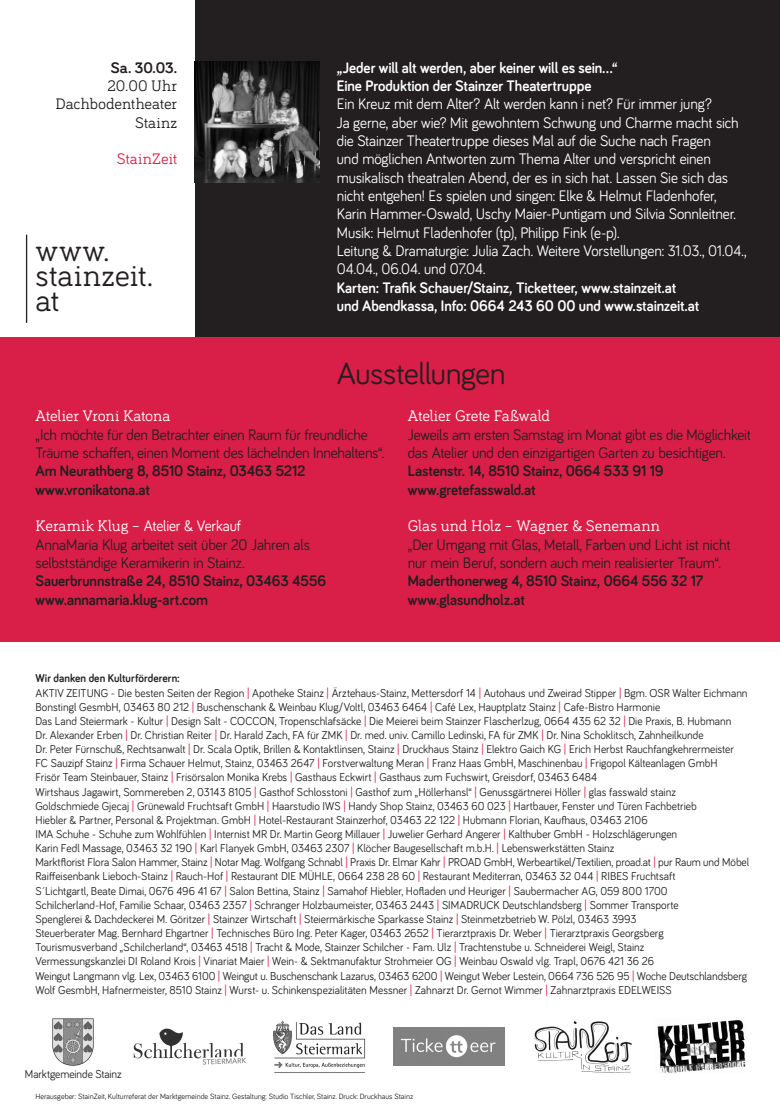
<style>
.page{position:relative;width:780px;height:1117px;background:#fff}
.page>*{position:absolute;margin:0;border:0;box-sizing:border-box;transform-origin:0 0}
.t1{font:31.38px/25.1px "Bariol Serif";color:#231f20}
.t2{font:31.38px "Bariol";letter-spacing:-.015em;color:#231f20}
.t3{font:15.75px/18.4px "Bariol";letter-spacing:-.01em;color:#fff;scale:.95 1}
.t4{font:15.75px/18.4px "Bariol";letter-spacing:-.01em;color:#231f20;scale:.95 1}
.t5{font:700 15.75px/18.4px "Bariol";letter-spacing:-.005em;color:#231f20;scale:.95 1}
.t6{font:700 15.75px/18.4px "Bariol";letter-spacing:-.005em;color:#fff;scale:.95 1}
.t7{font:15.75px "Bariol Serif";letter-spacing:-.005em;color:#fff}
.t8{font:15.75px/18.4px "Bariol Serif";color:#231f20;text-align:right}
.t9{font:700 15.75px "Bariol Serif";color:#231f20}
.t10{font:15.75px "Bariol Serif";color:#d91e47}
.t11{font:11.75px/14.1px "Bariol";color:#231f20;scale:.95 1}
.t12{font:7.88px "Bariol";color:#231f20}
.s1{font-family:"Bariol Serif";color:#fff}
.s2{color:#fff}
.s3{font-weight:700}
.s4{color:#d91e47}
</style>
<div class="page">
<div style="left:195px;top:0;width:585px;height:337px;background:#231f20"></div>
<img style="left:534px;top:1021px;width:98px;height:52px">
<img style="left:657px;top:1020px;width:89px;height:53px">
<img style="left:133px;top:1028px;width:113px;height:37px">
<img style="left:52px;top:1018px;width:42px;height:48px">
<img style="left:393px;top:1027px;width:111px;height:37px">
<div style="left:0;top:337px;width:780px;height:304px;background:#d91e47"></div>
<img style="left:195px;top:62px;width:124px;height:121px">
<hr style="left:26px;top:235px;width:1px;height:87px;background:#231f20">
<img style="left:273px;top:1021px;width:93px;height:52px">
<h2 class="t9" style="left:111px;top:56px;width:68px">Sa. 30.03.</h2>
<h2 class="t8" style="left:55px;top:75px;width:123px">20.00 Uhr<br>Dachbodentheater<br>Stainz</h2>
<h2 class="t10" style="left:117px;top:148px;width:62px">StainZeit</h2>
<h1 class="t1" style="left:35px;top:236px;width:119px">www. stainzeit. at</h1>
<h2 class="t6" style="left:337px;top:57px;width:297px">„Jeder will alt werden, aber keiner will es sein…“<br>Eine Produktion der Stainzer Theatertruppe</h2>
<p class="t3" style="left:337px;top:94px;width:432px">Ein Kreuz mit dem Alter? Alt werden kann i net? Für immer jung?<br>Ja gerne, aber wie? Mit gewohntem Schwung und Charme macht sich die Stainzer Theatertruppe dieses Mal auf die Suche nach Fragen<br>und möglichen Antworten zum Thema Alter und verspricht einen musikalisch theatralen Abend, der es in sich hat. Lassen Sie sich das nicht entgehen! Es spielen und singen: Elke &amp; Helmut Fladenhofer, Karin Hammer-Oswald, Uschy Maier-Puntigam und Silvia Sonnleitner.<br>Musik: Helmut Fladenhofer (tp), Philipp Fink (e-p).<br>Leitung &amp; Dramaturgie: Julia Zach. Weitere Vorstellungen: 31.03., 01.04., 04.04., 06.04. und 07.04.</p>
<h2 class="t6" style="left:337px;top:277px;width:383px">Karten: Trafik Schauer/Stainz, Ticketteer, www.stainzeit.at und Abendkassa, Info: 0664 243 60 00 und www.stainzeit.at</h2>
<h1 class="t2" style="left:337px;top:352px;width:170px">Ausstellungen</h1>
<h2 class="t7" style="left:35px;top:405px;width:136px">Atelier Vroni Katona</h2>
<h2 class="t4" style="left:35px;top:424px;width:369px">„Ich möchte für den Betrachter einen Raum für freundliche<br>Träume schaffen, einen Moment des lächelnden Innehaltens“.</h2>
<h2 class="t5" style="left:35px;top:461px;width:286px">Am Neurathberg 8, 8510 Stainz, 03463 5212 www.vronikatona.at</h2>
<h2 class="t4" style="left:35px;top:516px;width:290px"><span class="s1">Keramik Klug –</span> <span class="s2">Atelier &amp; Verkauf<br></span>AnnaMaria Klug arbeitet seit über 20 Jahren als selbstständige Keramikerin in Stainz.</h2>
<h2 class="t5" style="left:35px;top:571px;width:307px">Sauerbrunnstraße 24, 8510 Stainz, 03463 4556 www.annamaria.klug-art.com</h2>
<h2 class="t7" style="left:407px;top:405px;width:144px">Atelier Grete Faßwald</h2>
<h2 class="t4" style="left:407px;top:424px;width:363px">Jeweils am ersten Samstag im Monat gibt es die Möglichkeit das Atelier und den einzigartigen Garten zu besichtigen.</h2>
<h2 class="t5" style="left:407px;top:461px;width:271px">Lastenstr. 14, 8510 Stainz, 0664 533 91 19 www.gretefasswald.at</h2>
<h2 class="t7" style="left:407px;top:515px;width:254px">Glas und Holz – Wagner &amp; Senemann</h2>
<h2 class="t4" style="left:407px;top:534px;width:341px">„Der Umgang mit Glas, Metall, Farben und Licht ist nicht nur mein Beruf, sondern auch mein realisierter Traum“.</h2>
<h2 class="t5" style="left:407px;top:571px;width:313px">Maderthonerweg 4, 8510 Stainz, 0664 556 32 17 www.glasundholz.at</h2>
<p class="t11" style="left:35px;top:670px;width:752px"><span class="s3">Wir danken den Kulturförderern:<br></span>AKTIV ZEITUNG - Die besten Seiten der Region <span class="s4">|</span> Apotheke Stainz <span class="s4">|</span> Ärztehaus-Stainz, Mettersdorf 14 <span class="s4">|</span> Autohaus und Zweirad Stipper <span class="s4">|</span> Bgm. OSR Walter Eichmann Bonstingl GesmbH, 03463 80 212 <span class="s4">|</span> Buschenschank &amp; Weinbau Klug/Voltl, 03463 6464 <span class="s4">|</span> Café Lex, Hauptplatz Stainz <span class="s4">|</span> Cafe-Bistro Harmonie<br>Das Land Steiermark - Kultur <span class="s4">|</span> Design Salt - COCCON, Tropenschlafsäcke <span class="s4">|</span> Die Meierei beim Stainzer Flascherlzug, 0664 435 62 32 <span class="s4">|</span> Die Praxis, B. Hubmann<br>Dr. Alexander Erben <span class="s4">|</span> Dr. Christian Reiter <span class="s4">|</span> Dr. Harald Zach, FA für ZMK <span class="s4">|</span> Dr. med. univ. Camillo Ledinski, FA für ZMK <span class="s4">|</span> Dr. Nina Schoklitsch, Zahnheilkunde<br>Dr. Peter Fürnschuß, Rechtsanwalt <span class="s4">|</span> Dr. Scala Optik, Brillen &amp; Kontaktlinsen, Stainz <span class="s4">|</span> Druckhaus Stainz <span class="s4">|</span> Elektro Gaich KG <span class="s4">|</span> Erich Herbst Rauchfangkehrermeister FC Sauzipf Stainz <span class="s4">|</span> Firma Schauer Helmut, Stainz, 03463 2647 <span class="s4">|</span> Forstverwaltung Meran <span class="s4">|</span> Franz Haas GmbH, Maschinenbau <span class="s4">|</span> Frigopol Kälteanlagen GmbH<br>Frisör Team Steinbauer, Stainz <span class="s4">|</span> Frisörsalon Monika Krebs <span class="s4">|</span> Gasthaus Eckwirt <span class="s4">|</span> Gasthaus zum Fuchswirt, Greisdorf, 03463 6484<br>Wirtshaus Jagawirt, Sommereben 2, 03143 8105 <span class="s4">|</span> Gasthof Schlosstoni <span class="s4">|</span> Gasthof zum „Höllerhansl“ <span class="s4">|</span> Genussgärtnerei Höller <span class="s4">|</span> glas fasswald stainz<br>Goldschmiede Gjecaj <span class="s4">|</span> Grünewald Fruchtsaft GmbH <span class="s4">|</span> Haarstudio IWS <span class="s4">|</span> Handy Shop Stainz, 03463 60 023 <span class="s4">|</span> Hartbauer, Fenster und Türen Fachbetrieb<br>Hiebler &amp; Partner, Personal &amp; Projektman. GmbH <span class="s4">|</span> Hotel-Restaurant Stainzerhof, 03463 22 122 <span class="s4">|</span> Hubmann Florian, Kaufhaus, 03463 2106<br>IMA Schuhe - Schuhe zum Wohlfühlen <span class="s4">|</span> Internist MR Dr. Martin Georg Millauer <span class="s4">|</span> Juwelier Gerhard Angerer <span class="s4">|</span> Kalthuber GmbH - Holzschlägerungen<br>Karin Fedl Massage, 03463 32 190 <span class="s4">|</span> Karl Flanyek GmbH, 03463 2307 <span class="s4">|</span> Klöcher Baugesellschaft m.b.H. <span class="s4">|</span> Lebenswerkstätten Stainz<br>Marktflorist Flora Salon Hammer, Stainz <span class="s4">|</span> Notar Mag. Wolfgang Schnabl <span class="s4">|</span> Praxis Dr. Elmar Kahr <span class="s4">|</span> PROAD GmbH, Werbeartikel/Textilien, proad.at <span class="s4">|</span> pur Raum und Möbel Raiffeisenbank Lieboch-Stainz <span class="s4">|</span> Rauch-Hof <span class="s4">|</span> Restaurant DIE MÜHLE, 0664 238 28 60 <span class="s4">|</span> Restaurant Mediterran, 03463 32 044 <span class="s4">|</span> RIBES Fruchtsaft<br>S´Lichtgartl, Beate Dimai, 0676 496 41 67 <span class="s4">|</span> Salon Bettina, Stainz <span class="s4">|</span> Samahof Hiebler, Hofladen und Heuriger <span class="s4">|</span> Saubermacher AG, 059 800 1700<br>Schilcherland-Hof, Familie Schaar, 03463 2357 <span class="s4">|</span> Schranger Holzbaumeister, 03463 2443 <span class="s4">|</span> SIMADRUCK Deutschlandsberg <span class="s4">|</span> Sommer Transporte<br>Spenglerei &amp; Dachdeckerei M. Göritzer <span class="s4">|</span> Stainzer Wirtschaft <span class="s4">|</span> Steiermärkische Sparkasse Stainz <span class="s4">|</span> Steinmetzbetrieb W. Pölzl, 03463 3993<br>Steuerberater Mag. Bernhard Ehgartner <span class="s4">|</span> Technisches Büro Ing. Peter Kager, 03463 2652 <span class="s4">|</span> Tierarztpraxis Dr. Weber <span class="s4">|</span> Tierarztpraxis Georgsberg<br>Tourismusverband „Schilcherland“, 03463 4518 <span class="s4">|</span> Tracht &amp; Mode, Stainzer Schilcher - Fam. Ulz <span class="s4">|</span> Trachtenstube u. Schneiderei Weigl, Stainz<br>Vermessungskanzlei DI Roland Krois <span class="s4">|</span> Vinariat Maier <span class="s4">|</span> Wein- &amp; Sektmanufaktur Strohmeier OG <span class="s4">|</span> Weinbau Oswald vlg. Trapl, 0676 421 36 26<br>Weingut Langmann vlg. Lex, 03463 6100 <span class="s4">|</span> Weingut u. Buschenschank Lazarus, 03463 6200 <span class="s4">|</span> Weingut Weber Lestein, 0664 736 526 95 <span class="s4">|</span> Woche Deutschlandsberg Wolf GesmbH, Hafnermeister, 8510 Stainz <span class="s4">|</span> Wurst- u. Schinkenspezialitäten Messner <span class="s4">|</span> Zahnarzt Dr. Gernot Wimmer <span class="s4">|</span> Zahnarztpraxis EDELWEISS</p>
<p class="t11" style="left:25px;top:1065px;width:103px">Marktgemeinde Stainz</p>
<p class="t12" style="left:35px;top:1090px;width:379px">Herausgeber: StainZeit, Kulturreferat der Marktgemeinde Stainz. Gestaltung: Studio Tischler, Stainz. Druck: Druckhaus Stainz</p>
</div>
